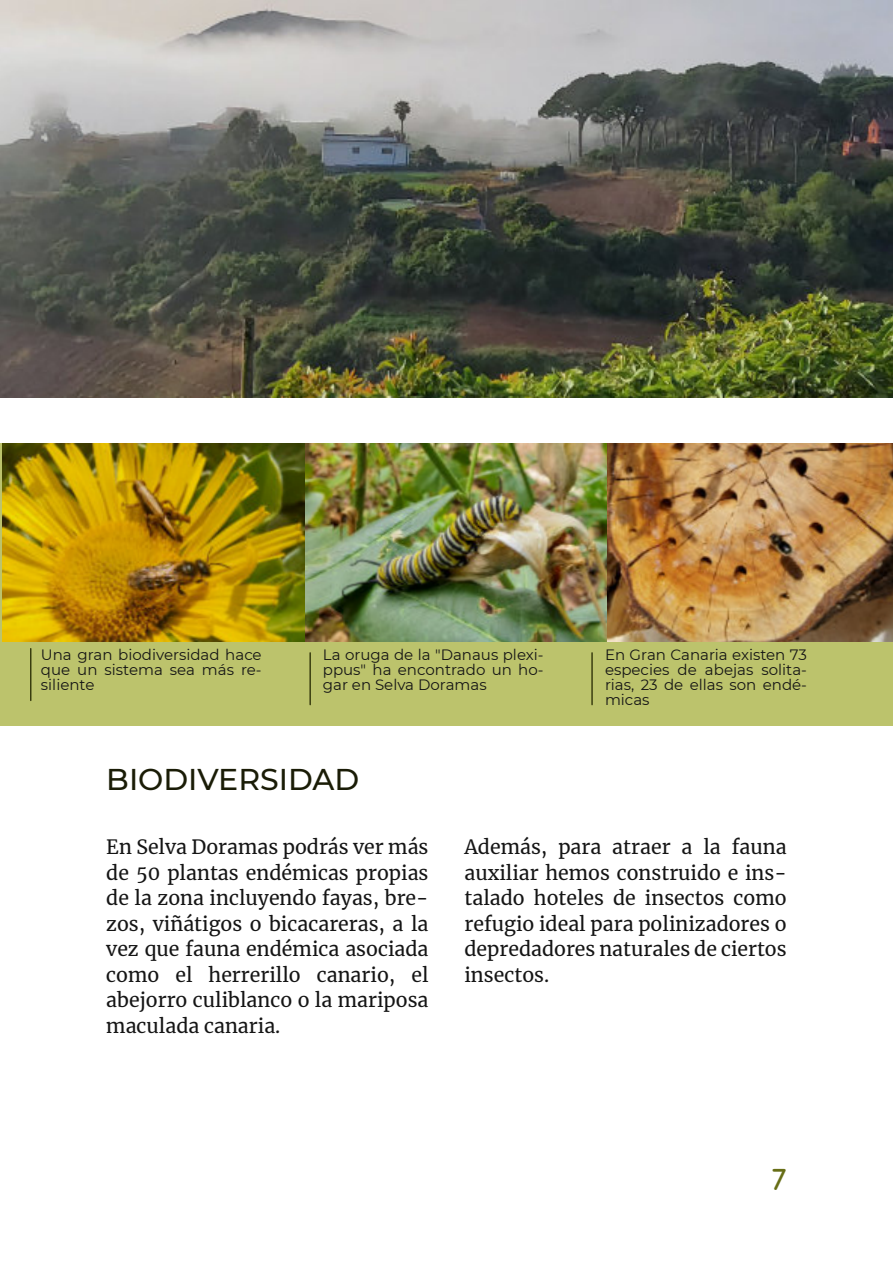
<style>
.page{position:relative;width:893px;height:1263px;background:#fff}
.page>*{position:absolute;margin:0;border:0;box-sizing:border-box;transform-origin:0 0}
.t1{font:500 30px "Montserrat";color:#1a1c06}
.t2{font:700 27px "Comfortaa";color:#676e17}
.t3{font:19.5px/25.5px "Merriweather";color:#151515;text-align:justify}
.t4{font:15px/15px "Montserrat";color:#151515;text-align:justify}
</style>
<div class="page">
<div style="left:0;top:444px;width:893px;height:282px;background:#bcc36c"></div>
<img style="left:0;top:0;width:893px;height:398px">
<img style="left:2px;top:444px;width:891px;height:198px">
<hr style="left:30px;top:649px;width:1px;height:51px;background:#33370b">
<hr style="left:309px;top:653px;width:2px;height:52px;background:#33370b">
<hr style="left:591px;top:653px;width:2px;height:52px;background:#33370b">
<p class="t4" style="left:41px;top:647px;width:222px">Una gran biodiversidad hace que un sistema sea más re&shy;siliente</p>
<p class="t4" style="left:323px;top:647px;width:222px">La oruga de la "Danaus plexi&shy;ppus" ha encontrado un ho&shy;gar en Selva Doramas</p>
<h1 class="t1" style="left:106px;top:761px;width:255px">BIODIVERSIDAD</h1>
<p class="t4" style="left:605px;top:647px;width:203px">En Gran Canaria existen 73 especies de abejas solita&shy;rias, 23 de ellas son endé&shy;micas</p>
<p class="t3" style="left:106px;top:834px;width:324px">En Selva Doramas podrás ver más de 50 plantas endémicas propias de la zona incluyendo fayas, bre&shy;zos, viñátigos o bicacareras, a la vez que fauna endémica asociada como el herrerillo canario, el abejorro culiblanco o la mariposa maculada canaria.</p>
<p class="t3" style="left:464px;top:834px;width:324px">Además, para atraer a la fauna auxiliar hemos construido e ins&shy;talado hoteles de insectos como refugio ideal para polinizadores o depredadores naturales de ciertos insectos.</p>
<h2 class="t2" style="left:772px;top:1166px;width:16px">7</h2>
</div>
